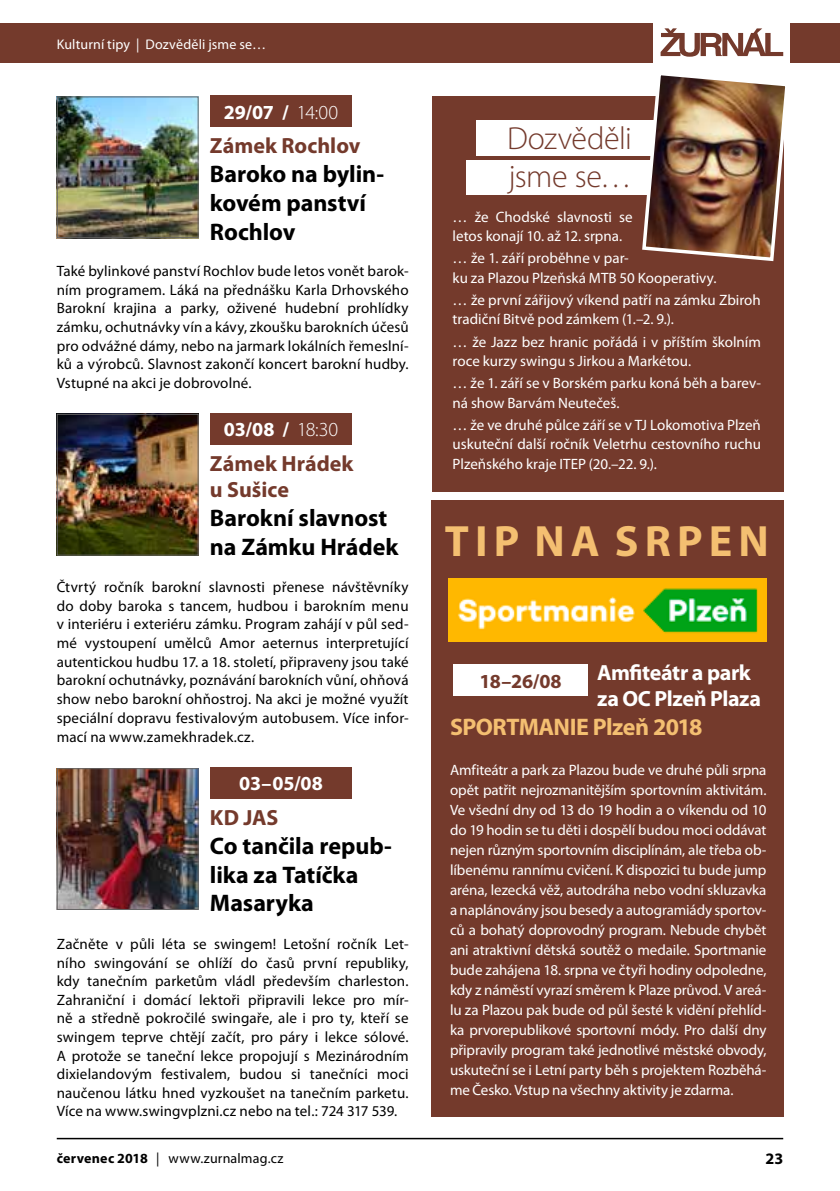
<style>
.page{position:relative;width:840px;height:1191px;background:#fff}
.page>*{position:absolute;margin:0;border:0;box-sizing:border-box;transform-origin:0 0}
.t1{font:700 44px "Myriad Pro";letter-spacing:.14em;color:#f4bf71}
.t2{font:300 32px/38.4px "Myriad Pro";letter-spacing:-.015em;color:#743a2c}
.t3{font:700 24px/28.8px "Myriad Pro";letter-spacing:-.005em;color:#000}
.t4{font:700 24px "Myriad Pro";letter-spacing:-.025em;color:#f4bf71}
.t5{font:700 22px/26.4px "Myriad Pro";color:#743a2c}
.t6{font:700 22px/26.4px "Myriad Pro";letter-spacing:-.02em;color:#fff}
.t7{font:700 20px "Myriad Pro";letter-spacing:-.005em;color:#fff}
.t8{font:700 20px "Myriad Pro";color:#743a2c}
.t9{font:700 16px "Myriad Pro";color:#000}
.t10{font:15px/20px "Myriad Pro";color:#fff}
.t11{font:15px/18.6px "Myriad Pro";letter-spacing:.01em;color:#000;text-align:justify}
.t12{font:14px "Myriad Pro";letter-spacing:.015em;color:#000}
.t13{font:14px "Myriad Pro";letter-spacing:.01em;color:#fff}
.s1{font-weight:300}
.s2{font-weight:700}
</style>
<div class="page">
<div style="left:0;top:23px;width:652px;height:39px;background:#743a2c"></div>
<div style="left:789px;top:23px;width:50px;height:39px;background:#743a2c"></div>
<svg style="left:660px;top:28px;width:122px;height:29px"></svg>
<hr style="left:57px;top:1137px;width:725px;height:2px;background:#000">
<div style="left:210px;top:95px;width:141px;height:32px;background:#743a2c"></div>
<div style="left:210px;top:413px;width:141px;height:31px;background:#743a2c"></div>
<div style="left:210px;top:767px;width:141px;height:31px;background:#743a2c"></div>
<img style="left:59px;top:98px;width:137px;height:138px">
<div style="left:57px;top:96px;width:141px;height:142px;border:1px solid #646363"></div>
<img style="left:59px;top:416px;width:137px;height:137px">
<div style="left:57px;top:414px;width:141px;height:141px;border:1px solid #646363"></div>
<img style="left:59px;top:770px;width:137px;height:138px">
<div style="left:57px;top:768px;width:141px;height:142px;border:1px solid #646363"></div>
<div style="left:431px;top:96px;width:352px;height:396px;background:#743a2c"></div>
<div style="left:476px;top:120px;width:216px;height:36px;background:#fff"></div>
<div style="left:466px;top:160px;width:191px;height:34px;background:#fff"></div>
<img style="left:640px;top:75px;width:146px;height:188px">
<div style="left:431px;top:500px;width:351px;height:617px;background:#743a2c"></div>
<div style="left:453px;top:665px;width:134px;height:31px;background:#fff"></div>
<img style="left:448px;top:578px;width:318px;height:63px">
<p class="t13" style="left:57px;top:35px;width:211px">Kulturní tipy | Dozvěděli jsme se…</p>
<h3 class="t7" style="left:224px;top:99px;width:116px">29/07 / <span class="s1">14:00</span></h3>
<h3 class="t5" style="left:210px;top:132px;width:152px">Zámek Rochlov</h3>
<h3 class="t3" style="left:210px;top:159px;width:176px">Baroko na bylin&shy;kovém panství<br>Rochlov</h3>
<p class="t11" style="left:57px;top:261px;width:353px">Také bylinkové panství Rochlov bude letos vonět barok&shy;ním programem. Láká na přednášku Karla Drhovského Barokní krajina a parky, oživené hudební prohlídky zámku, ochutnávky vín a kávy, zkoušku barokních účesů pro odvážné dámy, nebo na jarmark lokálních řemeslní&shy;ků a výrobců. Slavnost zakončí koncert barokní hudby.<br>Vstupné na akci je dobrovolné.</p>
<h3 class="t7" style="left:224px;top:416px;width:116px">03/08 / <span class="s1">18:30</span></h3>
<h3 class="t5" style="left:210px;top:449px;width:145px">Zámek Hrádek u Sušice</h3>
<h3 class="t3" style="left:210px;top:502px;width:190px">Barokní slavnost na Zámku Hrádek</h3>
<p class="t11" style="left:57px;top:577px;width:353px">Čtvrtý ročník barokní slavnosti přenese návštěvníky do doby baroka s tancem, hudbou i barokním menu v interiéru i exteriéru zámku. Program zahájí v půl sed&shy;mé vystoupení umělců Amor aeternus interpretující autentickou hudbu 17. a 18. století, připraveny jsou také barokní ochutnávky, poznávání barokních vůní, ohňová show nebo barokní ohňostroj. Na akci je možné využít speciální dopravu festivalovým autobusem. Více infor&shy;mací na www.zamekhradek.cz.</p>
<h3 class="t7" style="left:239px;top:770px;width:85px">03–05/08</h3>
<h3 class="t5" style="left:210px;top:803px;width:70px">KD JAS</h3>
<h3 class="t3" style="left:210px;top:830px;width:183px">Co tančila repub&shy;lika za Tatíčka<br>Masaryka</h3>
<p class="t11" style="left:57px;top:934px;width:353px">Začněte v půli léta se swingem! Letošní ročník Let&shy;ního swingování se ohlíží do časů první republiky, kdy tanečním parketům vládl především charleston.<br>Zahraniční i domácí lektoři připravili lekce pro mír&shy;ně a středně pokročilé swingaře, ale i pro ty, kteří se swingem teprve chtějí začít, pro páry i lekce sólové.<br>A protože se taneční lekce propojují s Mezinárodním dixielandovým festivalem, budou si tanečníci moci naučenou látku hned vyzkoušet na tanečním parketu.<br>Více na www.swingvplzni.cz nebo na tel.: 724 317 539.</p>
<h2 class="t2" style="left:507px;top:119px;width:126px">Dozvěděli jsme se…</h2>
<p class="t10" style="left:452px;top:207px;width:182px;line-height:19.4px">… že Chodské slavnosti se letos konají 10. až 12. srpna.</p>
<p class="t10" style="left:452px;top:248px;width:265px;line-height:19.4px">… že 1. září proběhne v par-<br>ku za Plazou Plzeňská MTB 50 Kooperativy.</p>
<p class="t10" style="left:452px;top:290px;width:309px;line-height:19.4px">… že první zářijový víkend patří na zámku Zbiroh tradiční Bitvě pod zámkem (1.–2. 9.).</p>
<p class="t10" style="left:452px;top:332px;width:309px;line-height:19.4px">… že Jazz bez hranic pořádá i v příštím školním roce kurzy swingu s Jirkou a Markétou.</p>
<p class="t10" style="left:452px;top:373px;width:309px;line-height:19.4px">… že 1. září se v Borském parku koná běh a barev&shy;ná show Barvám Neutečeš.</p>
<p class="t10" style="left:452px;top:415px;width:310px;line-height:19.4px;text-align:justify">… že ve druhé půlce září se v TJ Lokomotiva Plzeň uskuteční další ročník Veletrhu cestovního ruchu Plzeňského kraje ITEP (20.–22. 9.).</p>
<h1 class="t1" style="left:444px;top:513px;width:325px">TIP NA SRPEN</h1>
<h3 class="t8" style="left:479px;top:668px;width:84px">18–26/08</h3>
<h3 class="t6" style="left:597px;top:658px;width:165px">Amfiteátr a park za OC Plzeň Plaza</h3>
<h3 class="t4" style="left:450px;top:711px;width:254px">SPORTMANIE Plzeň 2018</h3>
<p class="t10" style="left:450px;top:759px;width:318px;text-align:justify">Amfiteátr a park za Plazou bude ve druhé půli srpna opět patřit nejrozmanitějším sportovním aktivitám.<br>Ve všední dny od 13 do 19 hodin a o víkendu od 10 do 19 hodin se tu děti i dospělí budou moci oddávat nejen různým sportovním disciplínám, ale třeba ob&shy;líbenému rannímu cvičení. K dispozici tu bude jump aréna, lezecká věž, autodráha nebo vodní skluzavka a naplánovány jsou besedy a autogramiády sportov&shy;ců a bohatý doprovodný program. Nebude chybět ani atraktivní dětská soutěž o medaile. Sportmanie bude zahájena 18. srpna ve čtyři hodiny odpoledne, kdy z náměstí vyrazí směrem k Plaze průvod. V areá&shy;lu za Plazou pak bude od půl šesté k vidění přehlíd&shy;ka prvorepublikové sportovní módy. Pro další dny připravily program také jednotlivé městské obvody, uskuteční se i Letní party běh s projektem Rozběhá&shy;me Česko. Vstup na všechny aktivity je zdarma.</p>
<p class="t12" style="left:57px;top:1149px;width:228px"><span class="s2">červenec 2018</span> | www.zurnalmag.cz</p>
<p class="t9" style="left:765px;top:1148px;width:19px">23</p>
</div>
